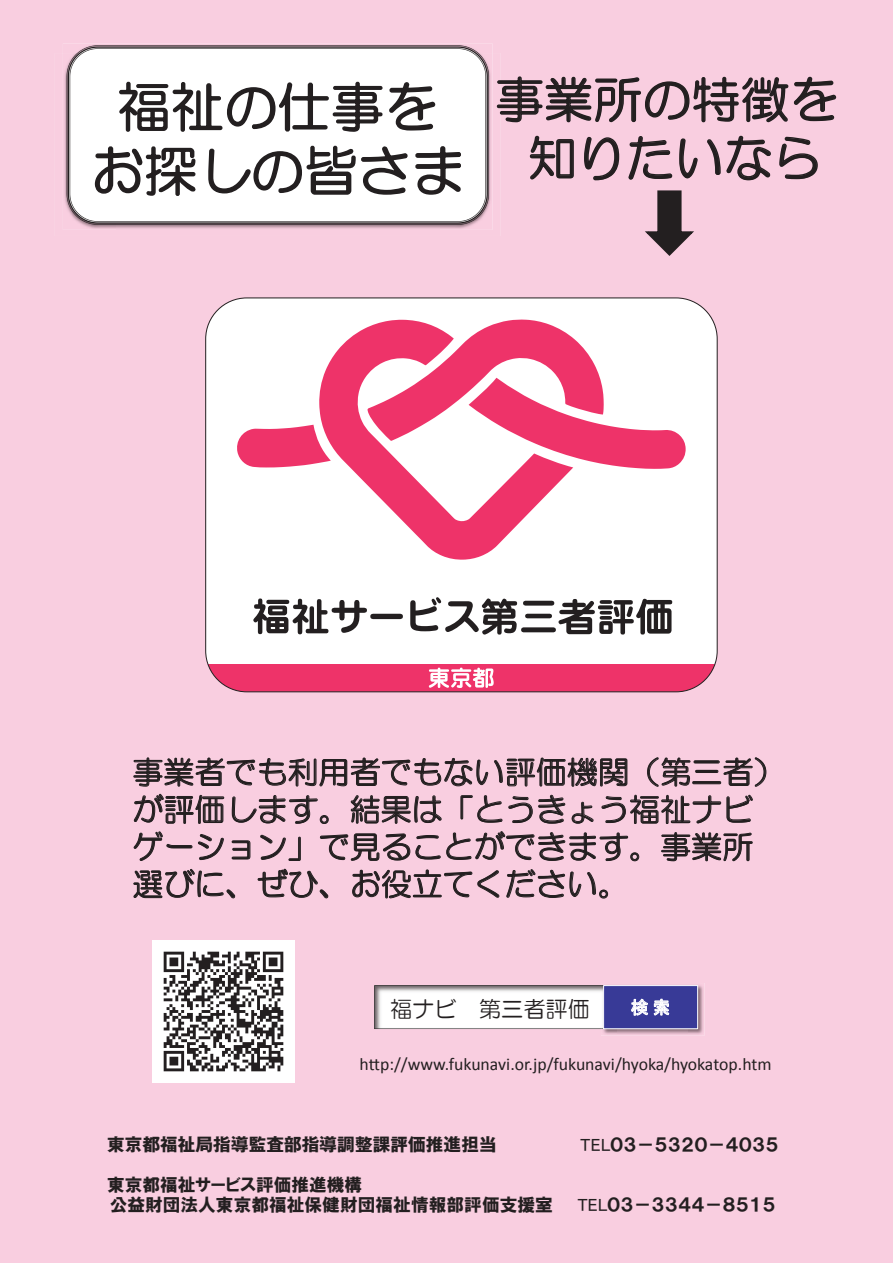
<style>
.page{position:relative;width:893px;height:1263px;background:#f9cee0}
.page>*{position:absolute;margin:0;border:0;box-sizing:border-box;transform-origin:0 0}
.t1{font:53.25px/63.9px "HG Maru Gothic MPRO";letter-spacing:.005em;color:#231f20;text-align:center}
.t2{font:48.9px/58.7px "HG Maru Gothic MPRO";letter-spacing:.005em;color:#231f20;text-align:center}
.t3{font:31.05px/37.3px "HG Maru Gothic MPRO";color:#231f20}
.t4{font:22.2px "HG Maru Gothic MPRO";color:#231f20}
.t5{font:17.7px "HGP Soei Kakugothic UB";color:#231f20}
.t6{font:17.7px "Calibri";color:#231f20}
.t7{font:17.7px "MS P Gothic";color:#fff}
.t8{font:700 17.55px "Gothic MB101 Pro";letter-spacing:.01em;color:#231f20}
.s1{font-family:"MS P Gothic"}
</style>
<div class="page">
<div style="left:68px;top:47px;width:630px;height:982px;background:#f9cee0"></div>
<img style="left:63px;top:43px;width:27px;height:10px">
<div style="left:55px;top:53px;width:445px;height:183px;background:#f9cee0"></div>
<img style="left:63px;top:53px;width:53px;height:177px">
<img style="left:439px;top:53px;width:53px;height:177px">
<img style="left:116px;top:225px;width:323px;height:5px">
<svg style="left:67px;top:45px;width:422px;height:180px"></svg>
<svg style="left:118px;top:81px;width:265px;height:52px"></svg>
<svg style="left:389px;top:81px;width:47px;height:50px"></svg>
<svg style="left:94px;top:146px;width:102px;height:51px"></svg>
<svg style="left:207px;top:145px;width:201px;height:51px"></svg>
<svg style="left:415px;top:145px;width:47px;height:50px"></svg>
<svg style="left:374px;top:985px;width:227px;height:44px"></svg>
<img style="left:601px;top:983px;width:104px;height:53px">
<img style="left:601px;top:985px;width:2px;height:44px">
<img style="left:618px;top:1029px;width:70px;height:5px">
<div style="left:604px;top:985px;width:94px;height:44px;background:#383a97"></div>
<div style="left:603px;top:985px;width:95px;height:44px;border:1px solid #fff"></div>
<svg style="left:631px;top:998px;width:38px;height:18px"></svg>
<svg style="left:133px;top:757px;width:633px;height:104px;background:#cfabba"></svg>
<svg style="left:133px;top:869px;width:102px;height:29px;background:#c4a2b0"></svg>
<svg style="left:258px;top:869px;width:70px;height:29px;background:#ceabba"></svg>
<svg style="left:352px;top:869px;width:147px;height:29px;background:#cba8b7"></svg>
<svg style="left:507px;top:869px;width:101px;height:29px;background:#d0acbb"></svg>
<img style="left:153px;top:940px;width:142px;height:142px">
<svg style="left:496px;top:76px;width:341px;height:47px;background:#bf9fac"></svg>
<svg style="left:529px;top:135px;width:45px;height:46px;background:#bf9eab"></svg>
<svg style="left:583px;top:136px;width:37px;height:45px;background:#cca9b8"></svg>
<svg style="left:628px;top:135px;width:143px;height:46px;background:#d4afbe"></svg>
<svg style="left:779px;top:136px;width:39px;height:44px;background:#cdaab9"></svg>
<svg style="left:644px;top:189px;width:53px;height:69px;background:#9b818c"></svg>
<div style="left:206px;top:298px;width:511px;height:394px;background:#fff;border-radius:41px"></div>
<svg style="left:319px;top:327px;width:253px;height:233px"></svg>
<svg style="left:367px;top:319px;width:319px;height:150px"></svg>
<svg style="left:237px;top:425px;width:94px;height:42px"></svg>
<div style="left:206px;top:664px;width:511px;height:28px;background:#ee3369"></div>
<svg style="left:429px;top:668px;width:65px;height:20px"></svg>
<svg style="left:253px;top:598px;width:150px;height:36px"></svg>
<svg style="left:410px;top:597px;width:262px;height:38px"></svg>
<div style="left:106px;top:1134px;width:427px;height:21px;background:#f9cee0"></div>
<h1 class="t1" style="left:91px;top:75px;width:375px">福祉の仕事をお探しの皆さま</h1>
<h2 class="t2" style="left:495px;top:70px;width:345px">事業所の特徴を知りたいなら</h2>
<h3 class="t3" style="left:132px;top:753px;width:653px">事業者でも利用者でもない評価機関（第三者(が評価します。結果は「とうきょう福祉ナビゲーション」で見ることができます。事業所選びに、ぜひ、お役立てください。</h3>
<p class="t4" style="left:390px;top:998px;width:68px">福ナビ</p>
<p class="t6" style="left:360px;top:1052px;width:414px">http://www.fukunavi.orj p. /fukunavi/hyoka/hyokatop.htm</p>
<p class="t4" style="left:479px;top:998px;width:113px">第三者評価</p>
<p class="t7" style="left:631px;top:998px;width:41px">検索</p>
<p class="t8" style="left:107px;top:1130px;width:391px">東京都福祉局指導監査部指導調整課評価推進担当</p>
<p class="t5" style="left:195px;top:1136px;width:338px">保健局指導監査部指導調整課評価推進担当</p>
<p class="t5" style="left:107px;top:1176px;width:257px">東京都福祉サービス評価推進機構</p>
<p class="t5" style="left:580px;top:1136px;width:200px"><span class="s1">TEL</span>０３－５３２０－４０３５</p>
<p class="t5" style="left:110px;top:1196px;width:445px">公益財団法人東京都福祉保健財団福祉情報部評価支援室</p>
<p class="t5" style="left:577px;top:1196px;width:200px"><span class="s1">TEL</span>０３－３３４４－８５１５</p>
</div>
